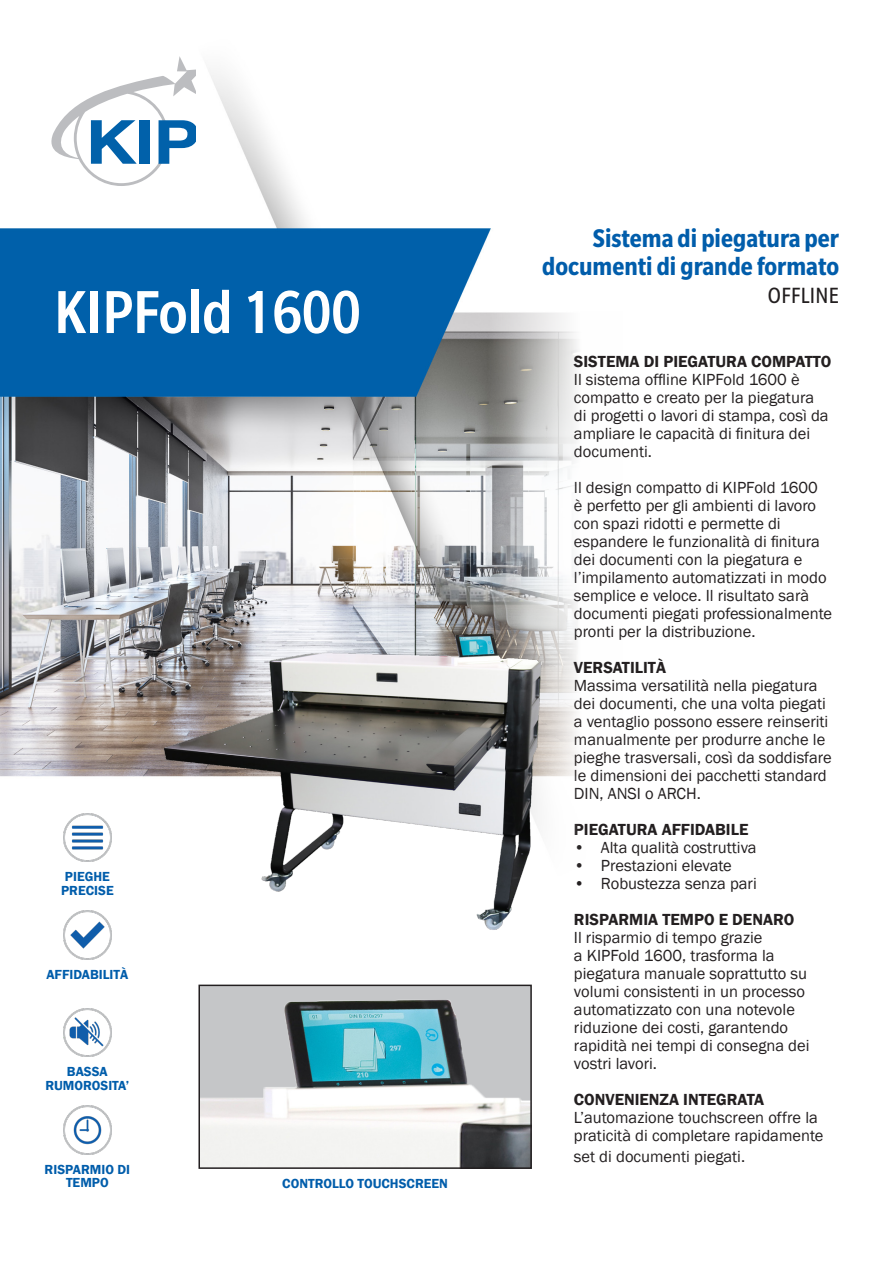
<style>
.page{position:relative;width:893px;height:1263px;background:#fff}
.page>*{position:absolute;margin:0;border:0;box-sizing:border-box;transform-origin:0 0}
.t1{font:500 condensed 66px "Slate Pro";color:#fff}
.t2{font:700 condensed 27.75px "Slate Pro";color:#015dab}
.t3{font:condensed 24px "Slate Pro";letter-spacing:.015em;color:#231f20}
.t4{font:16.5px/18px "Franklin Gothic";color:#231f20}
.t5{font:600 16.5px "Franklin Gothic";color:#231f20}
.t6{font:600 13.5px/13.5px "Franklin Gothic";color:#015dab;text-align:center}
</style>
<div class="page">
<img style="left:0;top:68px;width:578px;height:709px">
<svg style="left:51px;top:56px;width:144px;height:130px"></svg>
<img style="left:153px;top:612px;width:399px;height:318px">
<img style="left:63px;top:911px;width:49px;height:48px">
<img style="left:63px;top:1008px;width:49px;height:49px">
<img style="left:63px;top:1106px;width:49px;height:48px">
<img style="left:63px;top:813px;width:49px;height:49px">
<img style="left:201px;top:987px;width:328px;height:179px">
<div style="left:198px;top:984px;width:334px;height:185px;border:2px solid #231f20"></div>
<p class="t1" style="left:54px;top:278px;width:308px">KIPFold 1600</p>
<p class="t6" style="left:65px;top:870px;width:46px">PIEGHE</p>
<p class="t6" style="left:61px;top:883px;width:54px">PRECISE</p>
<p class="t6" style="left:46px;top:967px;width:83px">AFFIDABILITÀ</p>
<p class="t6" style="left:67px;top:1065px;width:42px">BASSA</p>
<p class="t6" style="left:45px;top:1078px;width:85px">RUMOROSITA’</p>
<p class="t6" style="left:45px;top:1162px;width:87px">RISPARMIO DI<br>TEMPO</p>
<p class="t6" style="left:282px;top:1177px;width:167px">CONTROLLO TOUCHSCREEN</p>
<p class="t2" style="left:593px;top:223px;width:248px">Sistema di piegatura per</p>
<p class="t2" style="left:542px;top:251px;width:298px">documenti di grande formato</p>
<p class="t3" style="left:768px;top:283px;width:72px">OFFLINE</p>
<p class="t5" style="left:574px;top:352px;width:259px">SISTEMA DI PIEGATURA COMPATTO</p>
<p class="t4" style="left:574px;top:371px;width:256px">Il sistema offline KIPFold 1600 è compatto e creato per la piegatura di progetti o lavori di stampa, così da ampliare le capacità di finitura dei documenti.</p>
<p class="t4" style="left:574px;top:479px;width:260px">Il design compatto di KIPFold 1600<br>è perfetto per gli ambienti di lavoro con spazi ridotti e permette di espandere le funzionalità di finitura dei documenti con la piegatura e l’impilamento automatizzati in modo semplice e veloce. Il risultato sarà documenti piegati professionalmente pronti per la distribuzione.</p>
<p class="t5" style="left:574px;top:658px;width:94px">VERSATILITÀ</p>
<p class="t4" style="left:574px;top:677px;width:259px">Massima versatilità nella piegatura dei documenti, che una volta piegati a ventaglio possono essere reinseriti manualmente per produrre anche le pieghe trasversali, così da soddisfare le dimensioni dei pacchetti standard DIN, ANSI o ARCH.</p>
<p class="t5" style="left:574px;top:820px;width:176px">PIEGATURA AFFIDABILE</p>
<p class="t4" style="left:574px;top:839px;width:184px">• Alta qualità costruttiva</p>
<p class="t4" style="left:574px;top:857px;width:159px">• Prestazioni elevate</p>
<p class="t4" style="left:574px;top:875px;width:184px">• Robustezza senza pari</p>
<p class="t5" style="left:574px;top:910px;width:222px">RISPARMIA TEMPO E DENARO</p>
<p class="t4" style="left:574px;top:929px;width:237px">Il risparmio di tempo grazie<br>a KIPFold 1600, trasforma la piegatura manuale soprattutto su volumi consistenti in un processo automatizzato con una notevole riduzione dei costi, garantendo rapidità nei tempi di consegna dei vostri lavori.</p>
<p class="t5" style="left:574px;top:1090px;width:192px">CONVENIENZA INTEGRATA</p>
<p class="t4" style="left:574px;top:1109px;width:251px">L’automazione touchscreen offre la praticità di completare rapidamente</p>
<p class="t4" style="left:574px;top:1148px;width:173px">set di documenti piegati.</p>
</div>
